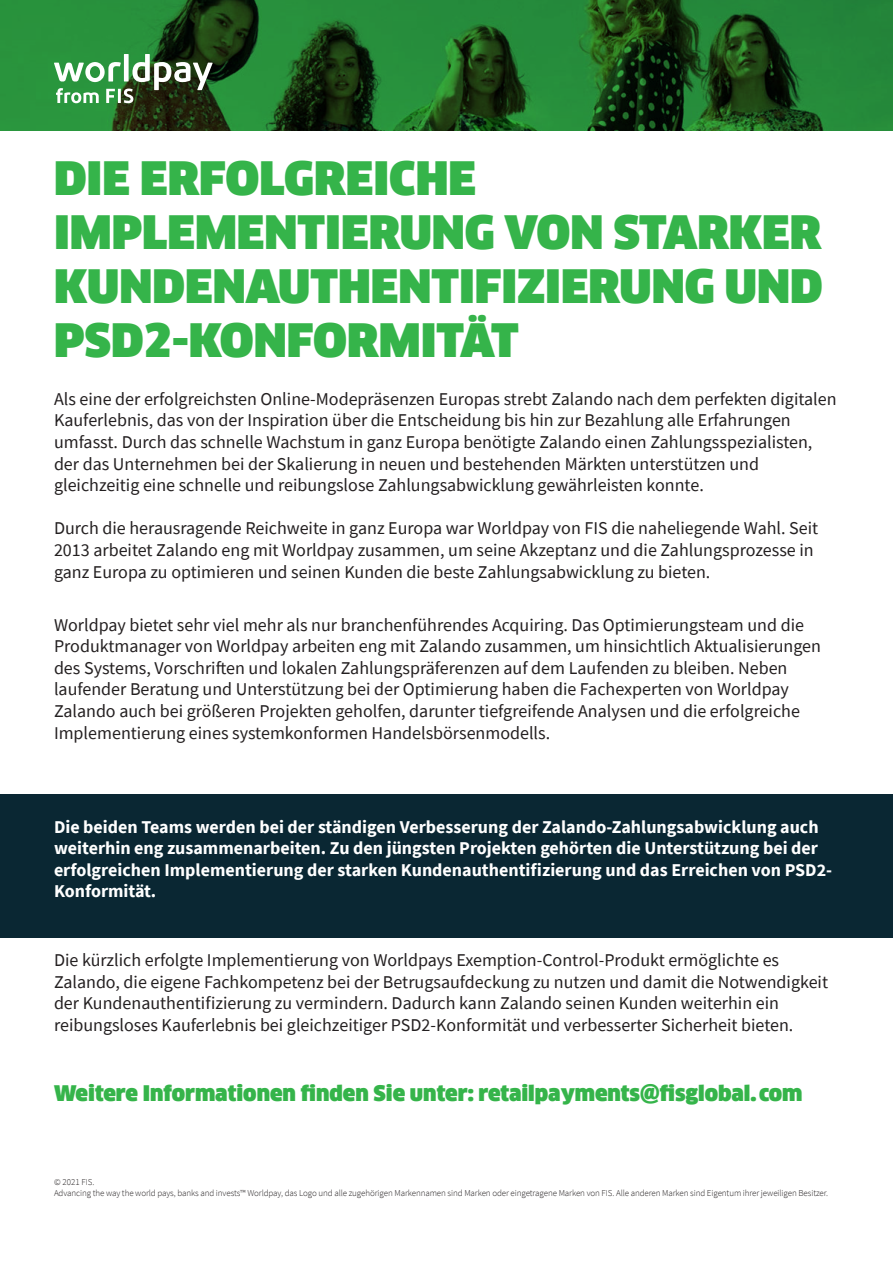
<style>
.page{position:relative;width:893px;height:1263px;background:#fff}
.page>*{position:absolute;margin:0;border:0;box-sizing:border-box;transform-origin:0 0}
.heading-11{font:900 45px/54px "Clan Offc Pro";color:#35b44a}
.heading-11-2{font:900 21px "Clan Offc Pro";color:#35b44a}
.t1{font:18px/21.6px "Source Sans Pro";color:#231f20}
.t2{font:700 18px/21.6px "Source Sans Pro";color:#fff}
.t3{font:300 9px/10.8px "Source Sans Pro";letter-spacing:-.01em;color:#231f20}
</style>
<div class="page">
<div style="left:0;top:794px;width:893px;height:144px;background:#0a2733"></div>
<svg style="left:0;top:0;width:893px;height:131px;background:#206729"></svg>
<svg style="left:54px;top:54px;width:159px;height:49px"></svg>
<p class="heading-11" style="left:54px;top:152px;width:770px">DIE ERFOLGREICHE<br>IMPLEMENTIERUNG VON STARKER<br>KUNDENAUTHENTIFIZIERUNG UND<br>PSD2-KONFORMITÄT</p>
<p class="t1" style="left:54px;top:388px;width:784px">Als eine der erfolgreichsten Online-Modepräsenzen Europas strebt Zalando nach dem perfekten digitalen Kauferlebnis, das von der Inspiration über die Entscheidung bis hin zur Bezahlung alle Erfahrungen umfasst. Durch das schnelle Wachstum in ganz Europa benötigte Zalando einen Zahlungsspezialisten, der das Unternehmen bei der Skalierung in neuen und bestehenden Märkten unterstützen und gleichzeitig eine schnelle und reibungslose Zahlungsabwicklung gewährleisten konnte.</p>
<p class="t1" style="left:54px;top:517px;width:766px">Durch die herausragende Reichweite in ganz Europa war Worldpay von FIS die naheliegende Wahl. Seit<br>2013 arbeitet Zalando eng mit Worldpay zusammen, um seine Akzeptanz und die Zahlungsprozesse in ganz Europa zu optimieren und seinen Kunden die beste Zahlungsabwicklung zu bieten.</p>
<p class="t1" style="left:54px;top:614px;width:768px">Worldpay bietet sehr viel mehr als nur branchenführendes Acquiring. Das Optimierungsteam und die Produktmanager von Worldpay arbeiten eng mit Zalando zusammen, um hinsichtlich Aktualisierungen des Systems, Vorschriften und lokalen Zahlungspräferenzen auf dem Laufenden zu bleiben. Neben laufender Beratung und Unterstützung bei der Optimierung haben die Fachexperten von Worldpay Zalando auch bei größeren Projekten geholfen, darunter tiefgreifende Analysen und die erfolgreiche Implementierung eines systemkonformen Handelsbörsenmodells.</p>
<p class="t2" style="left:54px;top:815px;width:780px">Die beiden Teams werden bei der ständigen Verbesserung der Zalando-Zahlungsabwicklung auch weiterhin eng zusammenarbeiten. Zu den jüngsten Projekten gehörten die Unterstützung bei der erfolgreichen Implementierung der starken Kundenauthentifizierung und das Erreichen von PSD2- Konformität.</p>
<p class="t1" style="left:54px;top:949px;width:776px">Die kürzlich erfolgte Implementierung von Worldpays Exemption-Control-Produkt ermöglichte es Zalando, die eigene Fachkompetenz bei der Betrugsaufdeckung zu nutzen und damit die Notwendigkeit der Kundenauthentifizierung zu vermindern. Dadurch kann Zalando seinen Kunden weiterhin ein reibungsloses Kauferlebnis bei gleichzeitiger PSD2-Konformität und verbesserter Sicherheit bieten.</p>
<p class="heading-11-2" style="left:54px;top:1081px;width:750px">Weitere Informationen finden Sie unter: retailpayments@fisglobal.com</p>
<p class="t3" style="left:54px;top:1176px;width:776px">© 2021 FIS.<br>Advancing the way the world pays, banks and invests™ Worldpay, das Logo und alle zugehörigen Markennamen sind Marken oder eingetragene Marken von FIS. Alle anderen Marken sind Eigentum ihrer jeweiligen Besitzer.</p>
</div>
